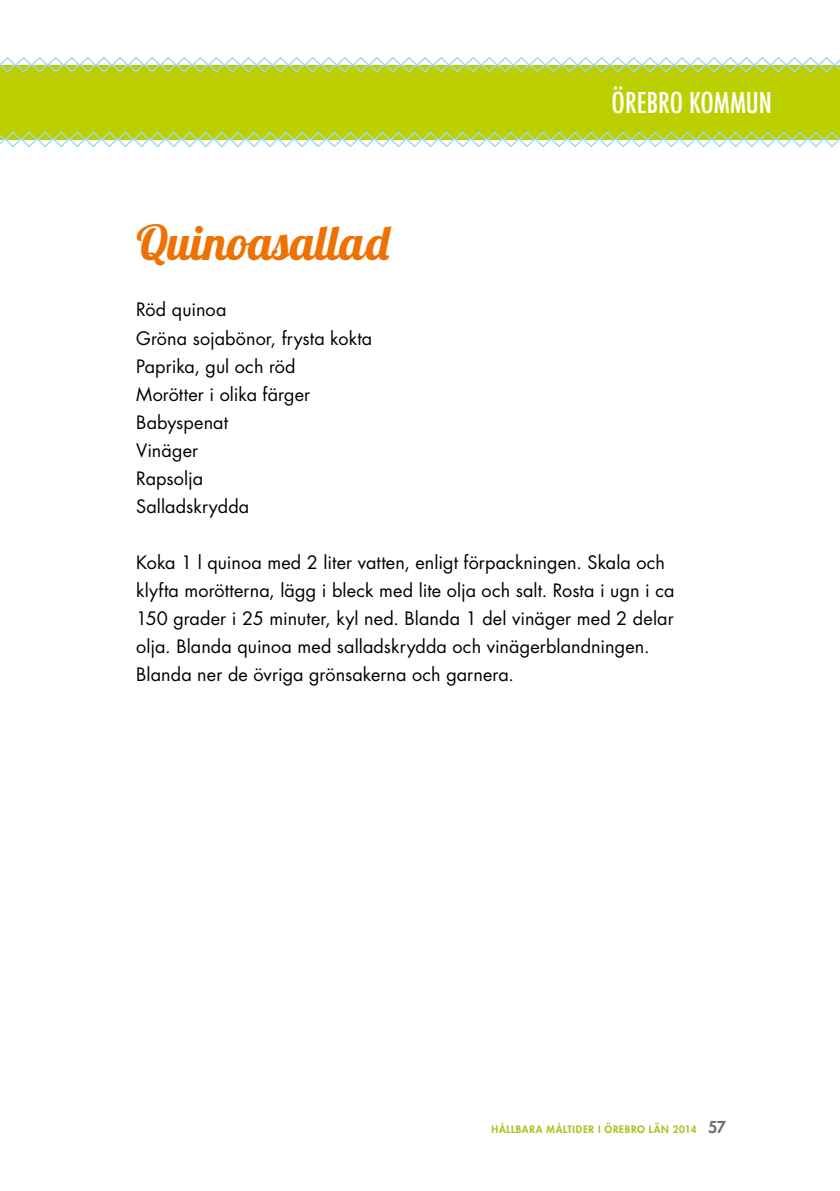
<style>
.page{position:relative;width:840px;height:1191px;background:#fff}
.page>*{position:absolute;margin:0;border:0;box-sizing:border-box;transform-origin:0 0}
.t1{font:48px "Lobster 1.4";letter-spacing:.045em;color:#ee7203}
.t2{font:500 condensed 28px "Futura";letter-spacing:-.005em;color:#fff}
.t3{font:18px/28px "Futura";letter-spacing:.005em;color:#000}
.t4{font:800 10px "Futura";letter-spacing:.065em;color:#a2c617}
.s1{font-size:16px;color:#706f6f}
</style>
<div class="page">
<div style="left:0;top:65px;width:839px;height:74px;background:#bccf00"></div>
<svg style="left:0;top:131px;width:839px;height:17px"></svg>
<svg style="left:0;top:57px;width:839px;height:16px"></svg>
<h2 class="t2" style="left:611px;top:85px;width:92px">ÖREBRO KOMMUN</h2>
<h1 class="t1" style="left:136px;top:212px;width:255px">Quinoasallad</h1>
<p class="t3" style="left:136px;top:296px;width:237px">Röd quinoa<br>Gröna sojabönor, frysta kokta<br>Paprika, gul och röd<br>Morötter i olika färger<br>Babyspenat<br>Vinäger<br>Rapsolja<br>Salladskrydda</p>
<p class="t3" style="left:136px;top:548px;width:539px">Koka 1 l quinoa med 2 liter vatten, enligt förpackningen. Skala och klyfta morötterna, lägg i bleck med lite olja och salt. Rosta i ugn i ca 150 grader i 25 minuter, kyl ned. Blanda 1 del vinäger med 2 delar olja. Blanda quinoa med salladskrydda och vinägerblandningen.<br>Blanda ner de övriga grönsakerna och garnera.</p>
<p class="t4" style="left:491px;top:1123px;width:236px">HÅLLBARA MÅLTIDER I ÖREBRO LÄN 2014 <span class="s1">57</span></p>
</div>
